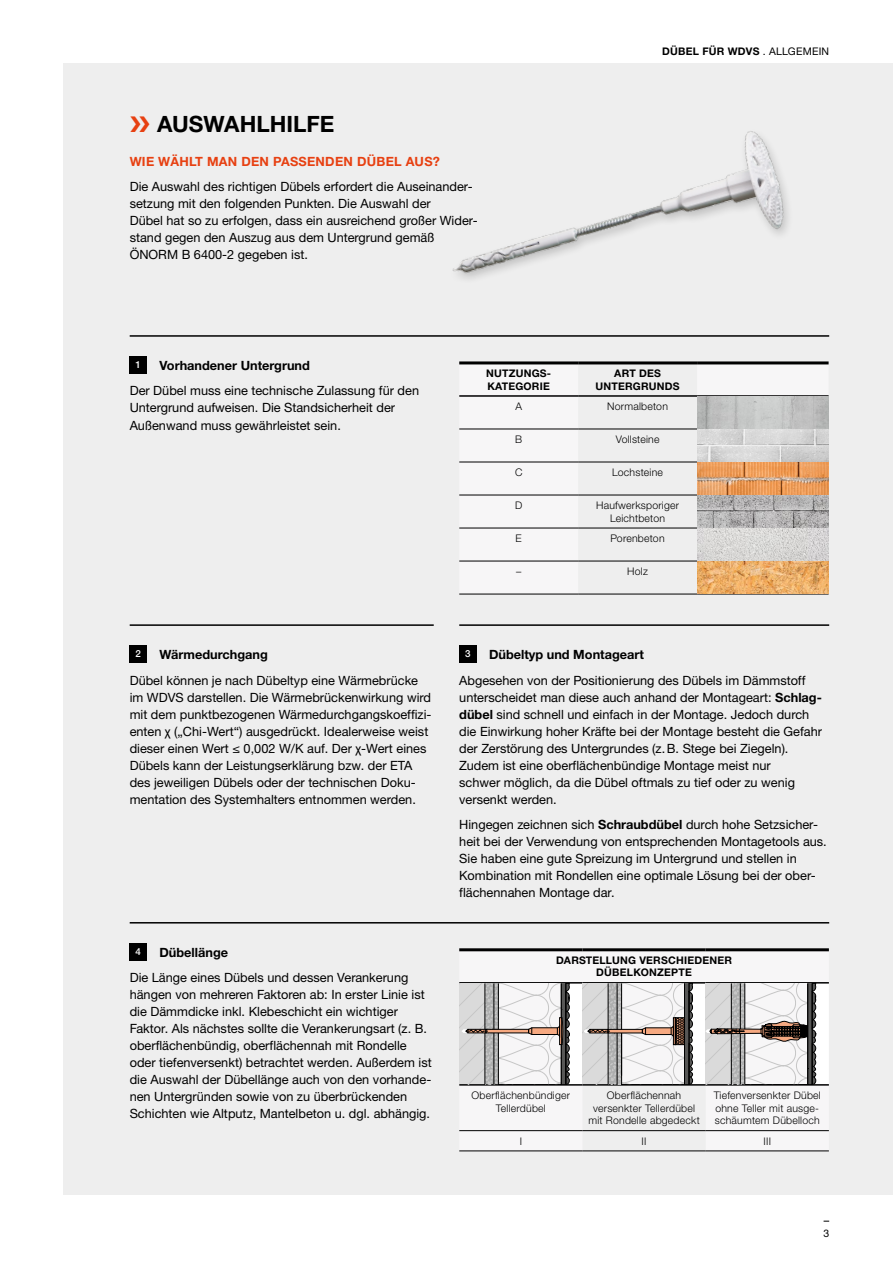
<style>
.page{position:relative;width:893px;height:1263px;background:#fff}
.page>*{position:absolute;margin:0;border:0;box-sizing:border-box;transform-origin:0 0}
.t1{font:700 22.5px "Helvetica Neue LTW1 G";color:#000}
.t2{font:12.75px/17px "Helvetica Neue LTW1 G";color:#000}
.t3{font:700 12.75px "Helvetica Neue LTW1 G";color:#000}
.t4{font:700 12.75px "Helvetica Neue LTW1 G";letter-spacing:.02em;color:#e74011}
.t5{font:300 10.5px/12.8px "Helvetica Neue LTW1 G";letter-spacing:.02em;color:#000;text-align:center}
.t6{font:700 10.5px/12.8px "Helvetica Neue LTW1 G";letter-spacing:.02em;color:#000;text-align:center}
.t7{font:10.5px "Helvetica Neue LTW1 G";color:#000}
.t8{font:500 9.75px "Helvetica Neue LTW1 G";color:#fff}
.s1{color:#e74011}
.s2{font-weight:400}
.s3{font-weight:700}
</style>
<div class="page">
<div style="left:64px;top:64px;width:829px;height:1131px;background:#eee"></div>
<img style="left:452px;top:131px;width:378px;height:206px">
<div style="left:130px;top:356px;width:17px;height:17px;background:#000"></div>
<div style="left:130px;top:645px;width:17px;height:17px;background:#000"></div>
<div style="left:459px;top:645px;width:17px;height:17px;background:#000"></div>
<div style="left:130px;top:943px;width:17px;height:17px;background:#000"></div>
<hr style="left:130px;top:335px;width:699px;height:2px;background:#000">
<hr style="left:130px;top:624px;width:304px;height:2px;background:#000">
<hr style="left:459px;top:624px;width:370px;height:2px;background:#000">
<hr style="left:130px;top:922px;width:699px;height:1px;background:#000">
<svg style="left:459px;top:364px;width:370px;height:230px"></svg>
<hr style="left:578px;top:361px;width:119px;height:3px;background:#000">
<hr style="left:459px;top:361px;width:119px;height:3px;background:#000">
<hr style="left:697px;top:361px;width:132px;height:3px;background:#000">
<hr style="left:578px;top:395px;width:119px;height:2px;background:#000">
<hr style="left:459px;top:395px;width:119px;height:2px;background:#000">
<hr style="left:697px;top:395px;width:132px;height:2px;background:#000">
<hr style="left:578px;top:429px;width:119px;height:1px;background:#000">
<hr style="left:578px;top:462px;width:119px;height:1px;background:#000">
<hr style="left:578px;top:495px;width:119px;height:1px;background:#000">
<hr style="left:578px;top:528px;width:119px;height:1px;background:#000">
<hr style="left:578px;top:561px;width:119px;height:1px;background:#000">
<hr style="left:578px;top:594px;width:119px;height:1px;background:#000">
<hr style="left:459px;top:429px;width:119px;height:1px;background:#000">
<hr style="left:459px;top:462px;width:119px;height:1px;background:#000">
<hr style="left:459px;top:495px;width:119px;height:1px;background:#000">
<hr style="left:459px;top:528px;width:119px;height:1px;background:#000">
<hr style="left:459px;top:561px;width:119px;height:1px;background:#000">
<hr style="left:459px;top:594px;width:119px;height:1px;background:#000">
<hr style="left:697px;top:594px;width:132px;height:1px;background:#000">
<img style="left:697px;top:397px;width:132px;height:197px">
<svg style="left:459px;top:951px;width:370px;height:200px;fill:#f7f6f7"></svg>
<hr style="left:459px;top:948px;width:123px;height:3px;background:#000">
<hr style="left:582px;top:948px;width:124px;height:3px;background:#000">
<hr style="left:706px;top:948px;width:123px;height:3px;background:#000">
<hr style="left:582px;top:982px;width:124px;height:1px;background:#000">
<hr style="left:459px;top:982px;width:123px;height:1px;background:#000">
<hr style="left:706px;top:982px;width:123px;height:1px;background:#000">
<hr style="left:582px;top:1130px;width:124px;height:1px;background:#000">
<hr style="left:582px;top:1151px;width:124px;height:1px;background:#000">
<hr style="left:459px;top:1130px;width:123px;height:1px;background:#000">
<hr style="left:459px;top:1151px;width:123px;height:1px;background:#000">
<hr style="left:706px;top:1130px;width:123px;height:1px;background:#000">
<hr style="left:706px;top:1151px;width:123px;height:1px;background:#000">
<svg style="left:459px;top:983px;width:370px;height:102px"></svg>
<h1 class="t1" style="left:130px;top:110px;width:206px"><span class="s1">❯❯</span> AUSWAHLHILFE</h1>
<p class="t4" style="left:130px;top:153px;width:312px">WIE WÄHLT MAN DEN PASSENDEN DÜBEL AUS?</p>
<p class="t2" style="left:130px;top:178px;width:350px">Die Auswahl des richtigen Dübels erfordert die Auseinander&shy;setzung mit den folgenden Punkten. Die Auswahl der<br>Dübel hat so zu erfolgen, dass ein ausreichend großer Wider&shy;stand gegen den Auszug aus dem Untergrund gemäß ÖNORM B 6400-2 gegeben ist.</p>
<p class="t6" style="left:662px;top:45px;width:168px">DÜBEL FÜR WDVS <span class="s2">. ALLGEMEIN</span></p>
<p class="t8" style="left:135px;top:359px;width:7px">1</p>
<p class="t3" style="left:159px;top:358px;width:152px">Vorhandener Untergrund</p>
<p class="t2" style="left:130px;top:382px;width:291px">Der Dübel muss eine technische Zulassung für den<br>Untergrund aufweisen. Die Standsicherheit der<br>Außenwand muss gewährleistet sein.</p>
<p class="t6" style="left:486px;top:367px;width:67px;text-align:left">NUTZUNGS-<br>KATEGORIE</p>
<p class="t6" style="left:595px;top:367px;width:86px">ART DES<br>UNTERGRUNDS</p>
<p class="t5" style="left:515px;top:400px;width:8px">A</p>
<p class="t5" style="left:607px;top:400px;width:62px">Normalbeton</p>
<p class="t5" style="left:515px;top:433px;width:9px">B</p>
<p class="t5" style="left:616px;top:433px;width:45px">Vollsteine</p>
<p class="t5" style="left:515px;top:466px;width:9px">C</p>
<p class="t5" style="left:612px;top:466px;width:52px">Lochsteine</p>
<p class="t5" style="left:515px;top:499px;width:9px">D</p>
<p class="t5" style="left:596px;top:499px;width:84px">Haufwerksporiger<br>Leichtbeton</p>
<p class="t5" style="left:516px;top:532px;width:8px">E</p>
<p class="t5" style="left:611px;top:532px;width:56px">Porenbeton</p>
<p class="t5" style="left:516px;top:565px;width:7px">–</p>
<p class="t5" style="left:627px;top:565px;width:22px">Holz</p>
<p class="t8" style="left:135px;top:648px;width:7px">2</p>
<p class="t3" style="left:159px;top:647px;width:110px">Wärmedurchgang</p>
<p class="t2" style="left:130px;top:671px;width:303px">Dübel können je nach Dübeltyp eine Wärmebrücke im WDVS darstellen. Die Wärmebrückenwirkung wird mit dem punktbezogenen Wärmedurchgangskoeffizi&shy;enten χ („Chi-Wert“) ausgedrückt. Idealerweise weist dieser einen Wert ≤ 0,002 W/K auf. Der χ-Wert eines Dübels kann der Leistungserklärung bzw. der ETA des jeweiligen Dübels oder der technischen Doku&shy;mentation des Systemhalters entnommen werden.</p>
<p class="t8" style="left:135px;top:946px;width:7px">4</p>
<p class="t3" style="left:159px;top:944px;width:70px">Dübellänge</p>
<p class="t2" style="left:130px;top:969px;width:304px">Die Länge eines Dübels und dessen Verankerung hängen von mehreren Faktoren ab: In erster Linie ist die Dämmdicke inkl. Klebeschicht ein wichtiger Faktor. Als nächstes sollte die Verankerungsart (z. B. oberflächenbündig, oberflächennah mit Rondelle oder tiefenversenkt) betrachtet werden. Außerdem ist die Auswahl der Dübellänge auch von den vorhande&shy;nen Untergründen sowie von zu überbrückenden Schichten wie Altputz, Mantelbeton u. dgl. abhängig.</p>
<p class="t8" style="left:465px;top:648px;width:7px">3</p>
<p class="t3" style="left:489px;top:647px;width:156px">Dübeltyp und Montageart</p>
<p class="t2" style="left:459px;top:671px;width:364px">Abgesehen von der Positionierung des Dübels im Dämmstoff unterscheidet man diese auch anhand der Montageart: <span class="s3">Schlag&shy;dübel</span> sind schnell und einfach in der Montage. Jedoch durch die Einwirkung hoher Kräfte bei der Montage besteht die Gefahr der Zerstörung des Untergrundes (z.B. Stege bei Ziegeln).<br>Zudem ist eine oberflächenbündige Montage meist nur<br>schwer möglich, da die Dübel oftmals zu tief oder zu wenig versenkt werden.</p>
<p class="t2" style="left:459px;top:816px;width:369px">Hingegen zeichnen sich <span class="s3">Schraubdübel</span> durch hohe Setzsicher&shy;heit bei der Verwendung von entsprechenden Montagetools aus.<br>Sie haben eine gute Spreizung im Untergrund und stellen in Kombination mit Rondellen eine optimale Lösung bei der ober&shy;flächennahen Montage dar.</p>
<p class="t6" style="left:556px;top:953px;width:177px">DARSTELLUNG VERSCHIEDENER<br>DÜBELKONZEPTE</p>
<p class="t5" style="left:472px;top:1088px;width:100px">Oberflächenbündiger<br>Tellerdübel</p>
<p class="t5" style="left:588px;top:1088px;width:113px">Oberflächennah versenkter Tellerdübel mit Rondelle abgedeckt</p>
<p class="t5" style="left:714px;top:1088px;width:109px;text-align:left">Tiefenversenkter Dübel ohne Teller mit ausge&shy;schäumtem Dübelloch</p>
<p class="t5" style="left:520px;top:1134px;width:4px">I</p>
<p class="t5" style="left:642px;top:1134px;width:6px">II</p>
<p class="t5" style="left:764px;top:1134px;width:9px">III</p>
<p class="t7" style="left:823px;top:1227px;width:7px">3</p>
</div>
